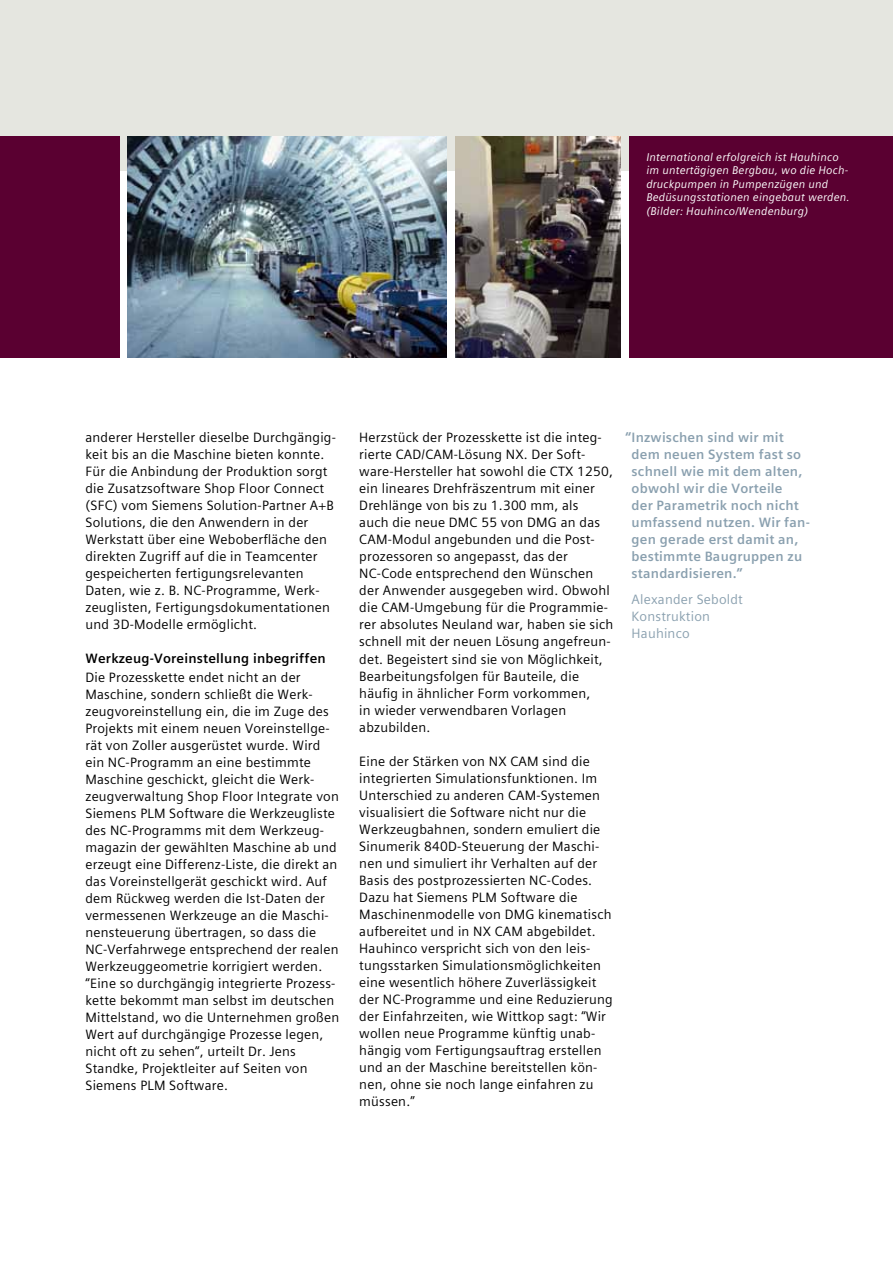
<style>
.page{position:relative;width:893px;height:1263px;background:#fff}
.page>*{position:absolute;margin:0;border:0;box-sizing:border-box;transform-origin:0 0}
.t1{font:13.5px/17px "Siemens Sans Global";letter-spacing:.015em;color:#000}
.t2{font:700 13.5px/17px "Siemens Sans Global";letter-spacing:.015em;color:#8aa0af}
.t3{font:13.5px/17px "Siemens Sans Global";letter-spacing:.015em;color:#8aa0af}
.t4{font:700 13.5px "Siemens Sans Global";letter-spacing:.015em;color:#000}
.t5{font:italic 11.25px/13.5px "Siemens Sans Global";letter-spacing:.015em;color:#fff}
</style>
<div class="page">
<div style="left:0;top:0;width:893px;height:170px;background:#e5e6e0"></div>
<img style="left:128px;top:136px;width:318px;height:221px">
<img style="left:455px;top:136px;width:166px;height:221px">
<div style="left:629px;top:136px;width:264px;height:221px;background:#5a0031"></div>
<div style="left:0;top:136px;width:119px;height:221px;background:#5a0031"></div>
<p class="t5" style="left:646px;top:150px;width:205px">International erfolgreich ist Hauhinco im untertägigen Bergbau, wo die Hoch&shy;druckpumpen in Pumpenzügen und Bedüsungsstationen eingebaut werden. (Bilder: Hauhinco/Wendenburg)</p>
<p class="t1" style="left:85px;top:429px;width:252px">anderer Hersteller dieselbe Durchgängig&shy;keit bis an die Maschine bieten konnte.<br>Für die Anbindung der Produktion sorgt die Zusatzsoftware Shop Floor Connect (SFC) vom Siemens Solution-Partner A+B Solutions, die den Anwendern in der Werkstatt über eine Weboberfläche den direkten Zugriff auf die in Teamcenter gespeicherten fertigungsrelevanten Daten, wie z. B. NC-Programme, Werk&shy;zeuglisten, Fertigungsdokumentationen und 3D-Modelle ermöglicht.</p>
<p class="t4" style="left:85px;top:647px;width:242px">Werkzeug-Voreinstellung inbegriffen</p>
<p class="t1" style="left:85px;top:669px;width:255px">Die Prozesskette endet nicht an der Maschine, sondern schließt die Werk&shy;zeugvoreinstellung ein, die im Zuge des Projekts mit einem neuen Voreinstellge&shy;rät von Zoller ausgerüstet wurde. Wird ein NC-Programm an eine bestimmte Maschine geschickt, gleicht die Werk&shy;zeugverwaltung Shop Floor Integrate von Siemens PLM Software die Werkzeugliste des NC-Programms mit dem Werkzeug&shy;magazin der gewählten Maschine ab und erzeugt eine Differenz-Liste, die direkt an das Voreinstellgerät geschickt wird. Auf dem Rückweg werden die Ist-Daten der vermessenen Werkzeuge an die Maschi&shy;nensteuerung übertragen, so dass die NC-Verfahrwege entsprechend der realen Werkzeuggeometrie korrigiert werden. “Eine so durchgängig integrierte Prozess&shy;kette bekommt man selbst im deutschen Mittelstand, wo die Unternehmen großen Wert auf durchgängige Prozesse legen, nicht oft zu sehen“, urteilt Dr. Jens Standke, Projektleiter auf Seiten von Siemens PLM Software.</p>
<p class="t1" style="left:359px;top:429px;width:255px">Herzstück der Prozesskette ist die integ&shy;rierte CAD/CAM-Lösung NX. Der Soft&shy;ware-Hersteller hat sowohl die CTX 1250, ein lineares Drehfräszentrum mit einer Drehlänge von bis zu 1.300 mm, als<br>auch die neue DMC 55 von DMG an das CAM-Modul angebunden und die Post&shy;prozessoren so angepasst, das der NC-Code entsprechend den Wünschen der Anwender ausgegeben wird. Obwohl die CAM-Umgebung für die Programmie&shy;rer absolutes Neuland war, haben sie sich schnell mit der neuen Lösung angefreun&shy;det. Begeistert sind sie von Möglichkeit, Bearbeitungsfolgen für Bauteile, die häufig in ähnlicher Form vorkommen,<br>in wieder verwendbaren Vorlagen abzubilden.</p>
<p class="t1" style="left:359px;top:752px;width:255px">Eine der Stärken von NX CAM sind die integrierten Simulationsfunktionen. Im Unterschied zu anderen CAM-Systemen visualisiert die Software nicht nur die Werkzeugbahnen, sondern emuliert die Sinumerik 840D-Steuerung der Maschi&shy;nen und simuliert ihr Verhalten auf der Basis des postprozessierten NC-Codes.<br>Dazu hat Siemens PLM Software die Maschinenmodelle von DMG kinematisch aufbereitet und in NX CAM abgebildet.<br>Hauhinco verspricht sich von den leis&shy;tungsstarken Simulationsmöglichkeiten eine wesentlich höhere Zuverlässigkeit der NC-Programme und eine Reduzierung der Einfahrzeiten, wie Wittkop sagt: “Wir wollen neue Programme künftig unab&shy;hängig vom Fertigungsauftrag erstellen und an der Maschine bereitstellen kön&shy;nen, ohne sie noch lange einfahren zu müssen.”</p>
<p class="t2" style="left:632px;top:429px;width:180px;text-indent:-6px">“Inzwischen sind wir mit dem neuen System fast so schnell wie mit dem alten, obwohl wir die Vorteile<br>der Parametrik noch nicht umfassend nutzen. Wir fan&shy;gen gerade erst damit an, bestimmte Baugruppen zu standardisieren.”</p>
<p class="t3" style="left:632px;top:591px;width:113px">Alexander Seboldt<br>Konstruktion<br>Hauhinco</p>
</div>
